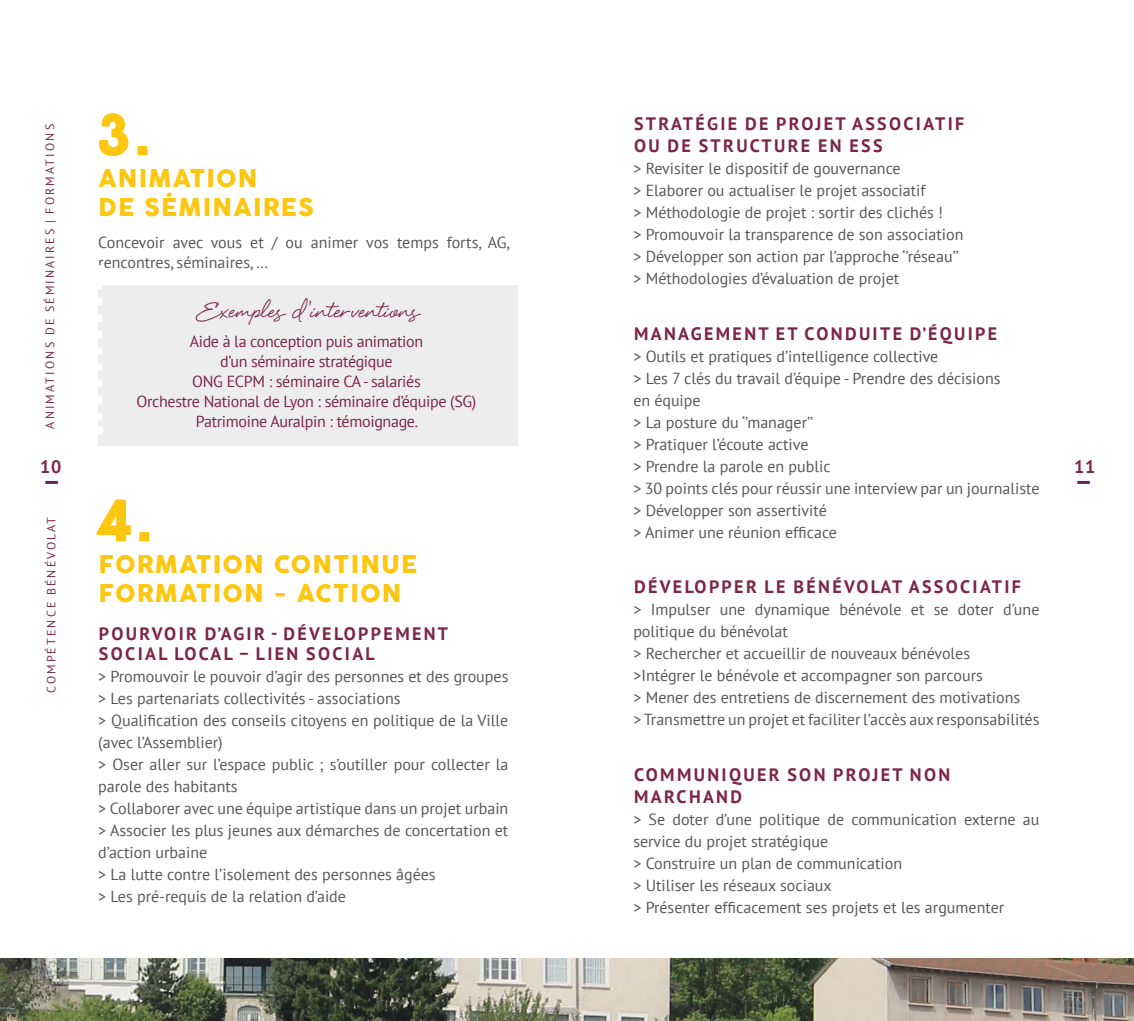
<style>
.page{position:relative;width:1134px;height:1021px;background:#fff}
.page>*{position:absolute;margin:0;border:0;box-sizing:border-box;transform-origin:0 0}
.t1{font:56.4px "COCOGOOSE";color:#fdc611}
.t2{font:42px "Eye Catching Pro";color:#7c2549}
.t3{font:24px/28.8px "COCOGOOSE";letter-spacing:.05em;color:#fdc611}
.t4{font:700 18px/22px "PT Sans";letter-spacing:.13em;color:#7c2549}
.t5{font:16px/22px "PT Sans";color:#575756}
.t6{font:16px/20px "PT Sans";letter-spacing:-.02em;color:#7c2549;text-align:center}
.t7{font:12px "PT Sans";letter-spacing:.18em;color:#7c2549}
</style>
<div class="page">
<svg style="left:45px;top:481px;width:13px;height:3px"></svg>
<div style="left:98px;top:285px;width:420px;height:161px;background:#ededed"></div>
<svg style="left:1077px;top:481px;width:13px;height:3px"></svg>
<svg style="left:98px;top:285px;width:5px;height:150px"></svg>
<img style="left:0;top:958px;width:1134px;height:62px">
<p class="t7" style="left:42px;top:428px;width:306px;rotate:-90deg">ANIMATIONS DE SÉMINAIRES | FORMATIONS</p>
<p class="t4" style="left:40px;top:455px;width:23px">10</p>
<p class="t7" style="left:44px;top:693px;width:177px;rotate:-90deg">COMPÉTENCE BÉNÉVOLAT</p>
<h1 class="t1" style="left:97px;top:92px;width:55px">3.</h1>
<h3 class="t3" style="left:98px;top:165px;width:217px">ANIMATION<br>DE SÉMINAIRES</h3>
<p class="t5" style="left:98px;top:231px;width:413px;line-height:20px">Concevoir avec vous et / ou animer vos temps forts, AG, rencontres, séminaires, …</p>
<h2 class="t2" style="left:199px;top:293px;width:221px">Exemples d’interventions</h2>
<p class="t6" style="left:136px;top:331px;width:341px">Aide à la conception puis animation<br>d’un séminaire stratégique<br>ONG ECPM : séminaire CA - salariés<br>Orchestre National de Lyon : séminaire d’équipe (SG)<br>Patrimoine Auralpin : témoignage.</p>
<h1 class="t1" style="left:95px;top:478px;width:59px">4.</h1>
<h3 class="t3" style="left:98px;top:550px;width:320px">FORMATION CONTINUE<br>FORMATION - ACTION</h3>
<p class="t4" style="left:99px;top:623px;width:351px;line-height:20px">POURVOIR D’AGIR - DÉVELOPPEMENT<br>SOCIAL LOCAL – LIEN SOCIAL</p>
<p class="t5" style="left:98px;top:665px;width:412px">&gt; Promouvoir le pouvoir d’agir des personnes et des groupes &gt; Les partenariats collectivités - associations<br>&gt; Qualification des conseils citoyens en politique de la Ville (avec l’Assemblier)<br>&gt; Oser aller sur l’espace public ; s’outiller pour collecter la parole des habitants<br>&gt; Collaborer avec une équipe artistique dans un projet urbain &gt; Associer les plus jeunes aux démarches de concertation et d’action urbaine<br>&gt; La lutte contre l’isolement des personnes âgées<br>&gt; Les pré-requis de la relation d’aide</p>
<p class="t4" style="left:634px;top:113px;width:332px">STRATÉGIE DE PROJET ASSOCIATIF<br>OU DE STRUCTURE EN ESS</p>
<p class="t5" style="left:633px;top:157px;width:332px">&gt; Revisiter le dispositif de gouvernance<br>&gt; Elaborer ou actualiser le projet associatif<br>&gt; Méthodologie de projet : sortir des clichés !<br>&gt; Promouvoir la transparence de son association &gt; Développer son action par l’approche ‘’réseau’’ &gt; Méthodologies d’évaluation de projet</p>
<p class="t4" style="left:634px;top:322px;width:365px">MANAGEMENT ET CONDUITE D’ÉQUIPE</p>
<p class="t5" style="left:633px;top:345px;width:408px">&gt; Outils et pratiques d’intelligence collective<br>&gt; Les 7 clés du travail d’équipe - Prendre des décisions<br>en équipe<br>&gt; La posture du ‘’manager’’<br>&gt; Pratiquer l’écoute active<br>&gt; Prendre la parole en public<br>&gt; 30 points clés pour réussir une interview par un journaliste &gt; Développer son assertivité<br>&gt; Animer une réunion efficace</p>
<p class="t4" style="left:634px;top:575px;width:388px">DÉVELOPPER LE BÉNÉVOLAT ASSOCIATIF</p>
<p class="t5" style="left:633px;top:598px;width:408px">&gt; Impulser une dynamique bénévole et se doter d’une politique du bénévolat<br>&gt; Rechercher et accueillir de nouveaux bénévoles<br>&gt;Intégrer le bénévole et accompagner son parcours<br>&gt; Mener des entretiens de discernement des motivations<br>&gt; Transmettre un projet et faciliter l’accès aux responsabilités</p>
<p class="t4" style="left:634px;top:763px;width:318px">COMMUNIQUER SON PROJET NON<br>MARCHAND</p>
<p class="t5" style="left:633px;top:807px;width:408px">&gt; Se doter d’une politique de communication externe au service du projet stratégique<br>&gt; Construire un plan de communication<br>&gt; Utiliser les réseaux sociaux<br>&gt; Présenter efficacement ses projets et les argumenter</p>
<p class="t4" style="left:1074px;top:455px;width:23px">11</p>
</div>
